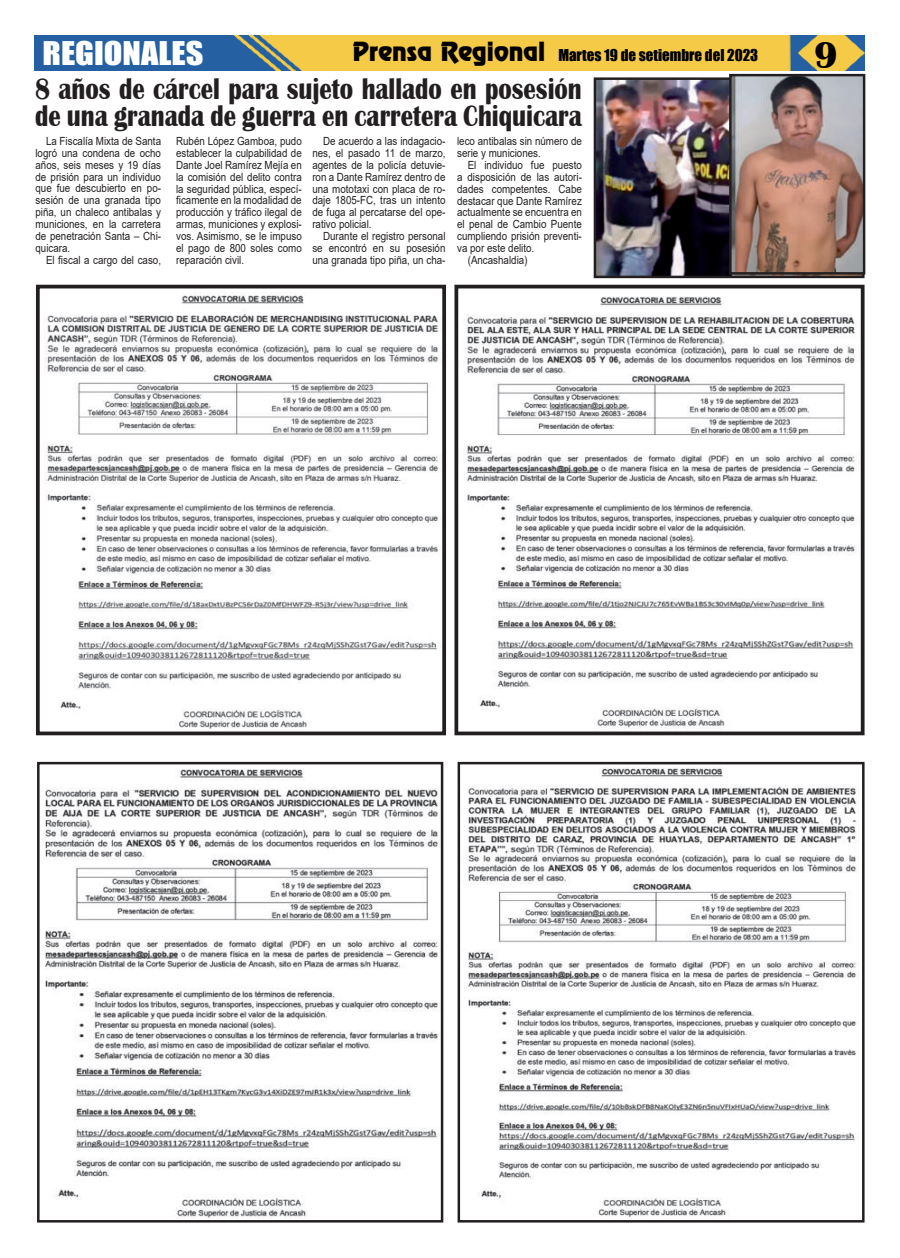
<style>
.page{position:relative;width:900px;height:1258px;background:#fff}
.page>*{position:absolute;margin:0;border:0;box-sizing:border-box;transform-origin:0 0}
.t1{font:700 38.75px "Britannic";color:#020000}
.t2{font:700 30.62px/26.2px "Britannic";color:#231f20;scale:.81 1}
.t3{font:30px "Impact";color:#fff;scale:1.14 1}
.t4{font:15px "Impact";color:#000}
.t5{font:11.25px/11.9px "Arial";color:#231f20;text-align:justify;scale:.87 1}
.s1{font-family:"Renfrew Normal";font-size:23.75px;color:#020000}
</style>
<div class="page">
<img style="left:34px;top:35px;width:831px;height:36px">
<img style="left:44px;top:292px;width:397px;height:437px">
<div style="left:36px;top:285px;width:410px;height:450px;border:4px solid #231f20"></div>
<img style="left:464px;top:296px;width:394px;height:434px">
<div style="left:454px;top:285px;width:411px;height:450px;border:4px solid #231f20"></div>
<img style="left:467px;top:767px;width:392px;height:450px">
<div style="left:458px;top:762px;width:407px;height:460px;border:3px solid #231f20"></div>
<img style="left:45px;top:769px;width:394px;height:449px">
<div style="left:37px;top:762px;width:406px;height:460px;border:3px solid #231f20"></div>
<img style="left:598px;top:81px;width:131px;height:193px">
<div style="left:594px;top:77px;width:271px;height:201px;border:3px solid #231f20"></div>
<img style="left:733px;top:78px;width:128px;height:193px">
<div style="left:729px;top:74px;width:136px;height:201px;border:3px solid #231f20"></div>
<h3 class="t3" style="left:43px;top:37px;width:143px">REGIONALES</h3>
<h3 class="t4" style="left:352px;top:47px;width:407px"><span class="s1">Prensa Regional</span> Martes 19 de setiembre del 2023</h3>
<h1 class="t1" style="left:814px;top:35px;width:25px">9</h1>
<h2 class="t2" style="left:35px;top:76px;width:677px">8 años de cárcel para sujeto hallado en posesión de una granada de guerra en carretera Chiquicara</h2>
<p class="t5" style="left:35px;top:136px;width:146px;text-indent:11px">La Fiscalía Mixta de Santa logró una condena de ocho años, seis meses y 19 días de prisión para un individuo que fue descubierto en po&shy;sesión de una granada tipo piña, un chaleco antibalas y municiones, en la carretera de penetración Santa – Chi&shy;quicara.</p>
<p class="t5" style="left:46px;top:254px;width:134px">El fiscal a cargo del caso,</p>
<p class="t5" style="left:176px;top:136px;width:146px">Rubén López Gamboa, pudo establecer la culpabilidad de Dante Joel Ramírez Mejía en la comisión del delito contra la seguridad pública, especí&shy;ficamente en la modalidad de producción y tráfico ilegal de armas, municiones y explosi&shy;vos. Asimismo, se le impuso el pago de 800 soles como reparación civil.</p>
<p class="t5" style="left:312px;top:136px;width:155px;text-indent:11px">De acuerdo a las indagacio&shy;nes, el pasado 11 de marzo, agentes de la policía detuvie&shy;ron a Dante Ramírez dentro de una mototaxi con placa de ro&shy;daje 1805-FC, tras un intento de fuga al percatarse del ope&shy;rativo policial.</p>
<p class="t5" style="left:457px;top:136px;width:145px">leco antibalas sin número de serie y municiones.</p>
<p class="t5" style="left:468px;top:160px;width:133px">El individuo fue puesto</p>
<p class="t5" style="left:457px;top:172px;width:145px">a disposición de las autori-</p>
<p class="t5" style="left:457px;top:184px;width:145px">dades competentes. Cabe</p>
<p class="t5" style="left:457px;top:196px;width:145px">destacar que Dante Ramírez</p>
<p class="t5" style="left:457px;top:208px;width:145px">actualmente se encuentra en</p>
<p class="t5" style="left:457px;top:219px;width:145px">el penal de Cambio Puente</p>
<p class="t5" style="left:457px;top:231px;width:145px">cumpliendo prisión preventi-</p>
<p class="t5" style="left:457px;top:243px;width:90px">va por este delito.</p>
<p class="t5" style="left:468px;top:255px;width:70px">(Ancashaldia)</p>
<p class="t5" style="left:312px;top:231px;width:155px;text-indent:11px">Durante el registro personal se encontró en su posesión una granada tipo piña, un cha-</p>
</div>
